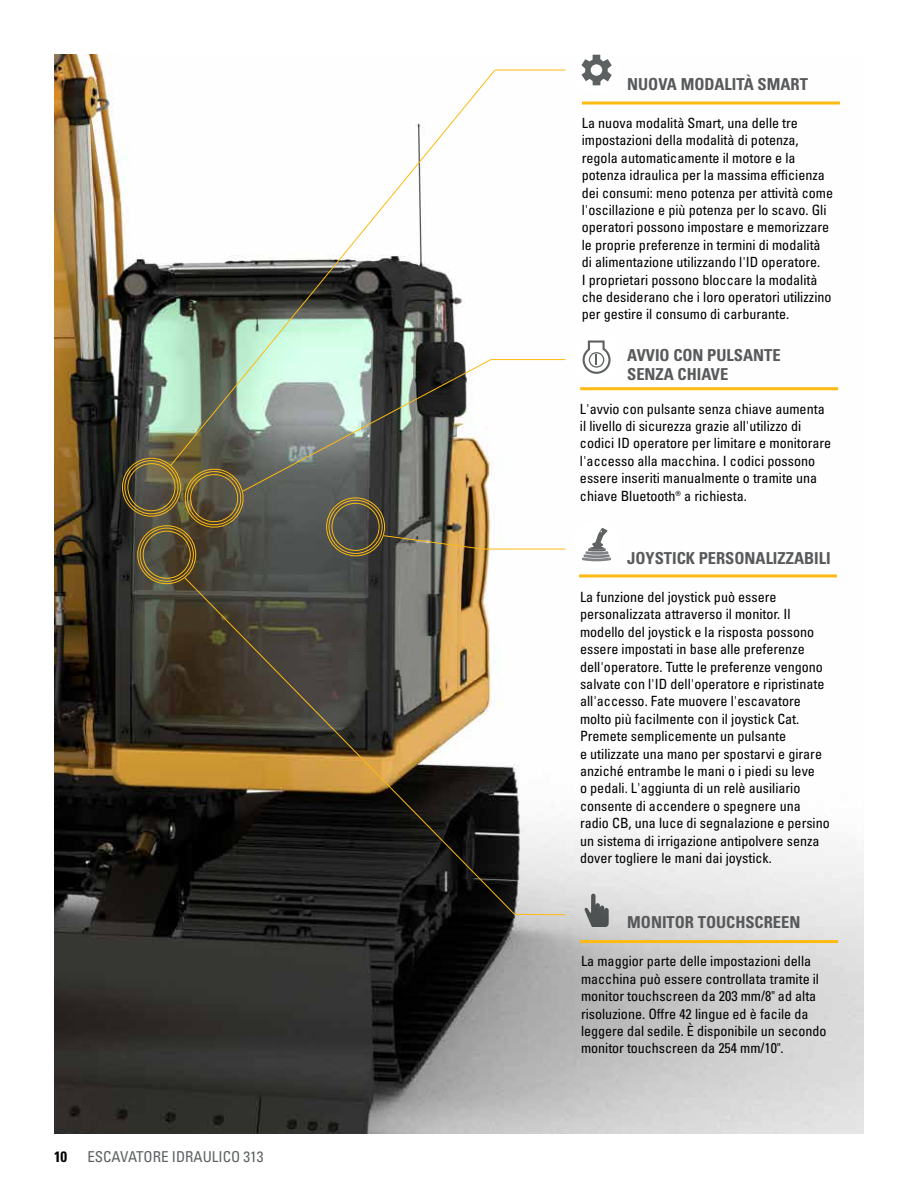
<style>
.page{position:relative;width:918px;height:1188px;background:#fff}
.page>*{position:absolute;margin:0;border:0;box-sizing:border-box;transform-origin:0 0}
.t1{font:16.5px/19.8px "Univers LTCYR 67 Bold Cond";color:#58595b}
.t2{font:condensed 15px "Univers LT Std";color:#5e6263}
.t3{font:700 condensed 15px "Univers LT Std";color:#000}
.t4{font:condensed 14.1px/17.4px "Univers LTCYR 57";color:#000}
</style>
<div class="page">
<img style="left:54px;top:54px;width:810px;height:1080px">
<hr style="left:582px;top:102px;width:258px;height:3px;background:#fdba12">
<hr style="left:495px;top:70px;width:71px;height:1px;background:#fdba12">
<div style="left:122px;top:458px;width:59px;height:59px;border:1px solid #fdba12;border-radius:50%"></div>
<div style="left:124px;top:460px;width:54px;height:54px;border:1px solid #fdba12;border-radius:50%"></div>
<div style="left:127px;top:463px;width:48px;height:48px;border:1px solid #fdba12;border-radius:50%"></div>
<svg style="left:170px;top:69px;width:326px;height:398px"></svg>
<hr style="left:579px;top:574px;width:258px;height:3px;background:#fdba12">
<div style="left:573px;top:521px;width:47px;height:48px;background:#fff;border-radius:50%"></div>
<svg style="left:582px;top:528px;width:29px;height:34px"></svg>
<hr style="left:580px;top:387px;width:258px;height:3px;background:#fdba12">
<div style="left:573px;top:333px;width:47px;height:48px;background:#fff;border-radius:50%"></div>
<svg style="left:583px;top:340px;width:28px;height:34px"></svg>
<div style="left:573px;top:46px;width:47px;height:48px;background:#fff;border-radius:50%"></div>
<svg style="left:581px;top:55px;width:31px;height:30px"></svg>
<svg style="left:184px;top:577px;width:382px;height:338px"></svg>
<hr style="left:580px;top:940px;width:258px;height:3px;background:#fdba12">
<div style="left:137px;top:525px;width:59px;height:59px;border:1px solid #fdba12;border-radius:50%"></div>
<div style="left:140px;top:528px;width:54px;height:54px;border:1px solid #fdba12;border-radius:50%"></div>
<div style="left:143px;top:531px;width:48px;height:48px;border:1px solid #fdba12;border-radius:50%"></div>
<div style="left:573px;top:886px;width:47px;height:48px;background:#dbdbdb;border-radius:50%"></div>
<svg style="left:584px;top:894px;width:25px;height:33px"></svg>
<svg style="left:182px;top:359px;width:384px;height:191px"></svg>
<p class="t3" style="left:54px;top:1147px;width:15px">10</p>
<p class="t2" style="left:87px;top:1147px;width:178px">ESCAVATORE IDRAULICO 313</p>
<p class="t1" style="left:627px;top:74px;width:182px">NUOVA MODALITÀ SMART</p>
<p class="t4" style="left:582px;top:114px;width:253px">La nuova modalità Smart, una delle tre impostazioni della modalità di potenza, regola automaticamente il motore e la potenza idraulica per la massima efficienza dei consumi: meno potenza per attività come l'oscillazione e più potenza per lo scavo. Gli operatori possono impostare e memorizzare le proprie preferenze in termini di modalità di alimentazione utilizzando l'ID operatore.<br>I proprietari possono bloccare la modalità che desiderano che i loro operatori utilizzino per gestire il consumo di carburante.</p>
<p class="t1" style="left:627px;top:344px;width:155px">AVVIO CON PULSANTE<br>SENZA CHIAVE</p>
<p class="t4" style="left:580px;top:400px;width:253px">L'avvio con pulsante senza chiave aumenta il livello di sicurezza grazie all'utilizzo di codici ID operatore per limitare e monitorare l'accesso alla macchina. I codici possono essere inseriti manualmente o tramite una chiave Bluetooth® a richiesta.</p>
<p class="t1" style="left:627px;top:548px;width:205px">JOYSTICK PERSONALIZZABILI</p>
<p class="t4" style="left:580px;top:588px;width:251px">La funzione del joystick può essere personalizzata attraverso il monitor. Il modello del joystick e la risposta possono essere impostati in base alle preferenze dell'operatore. Tutte le preferenze vengono salvate con l'ID dell'operatore e ripristinate all'accesso. Fate muovere l'escavatore molto più facilmente con il joystick Cat.<br>Premete semplicemente un pulsante<br>e utilizzate una mano per spostarvi e girare anziché entrambe le mani o i piedi su leve<br>o pedali. L'aggiunta di un relè ausiliario consente di accendere o spegnere una radio CB, una luce di segnalazione e persino un sistema di irrigazione antipolvere senza dover togliere le mani dai joystick.</p>
<p class="t1" style="left:627px;top:912px;width:175px">MONITOR TOUCHSCREEN</p>
<p class="t4" style="left:581px;top:952px;width:247px">La maggior parte delle impostazioni della macchina può essere controllata tramite il monitor touchscreen da 203 mm/8" ad alta risoluzione. Offre 42 lingue ed è facile da leggere dal sedile. È disponibile un secondo monitor touchscreen da 254 mm/10".</p>
</div>
